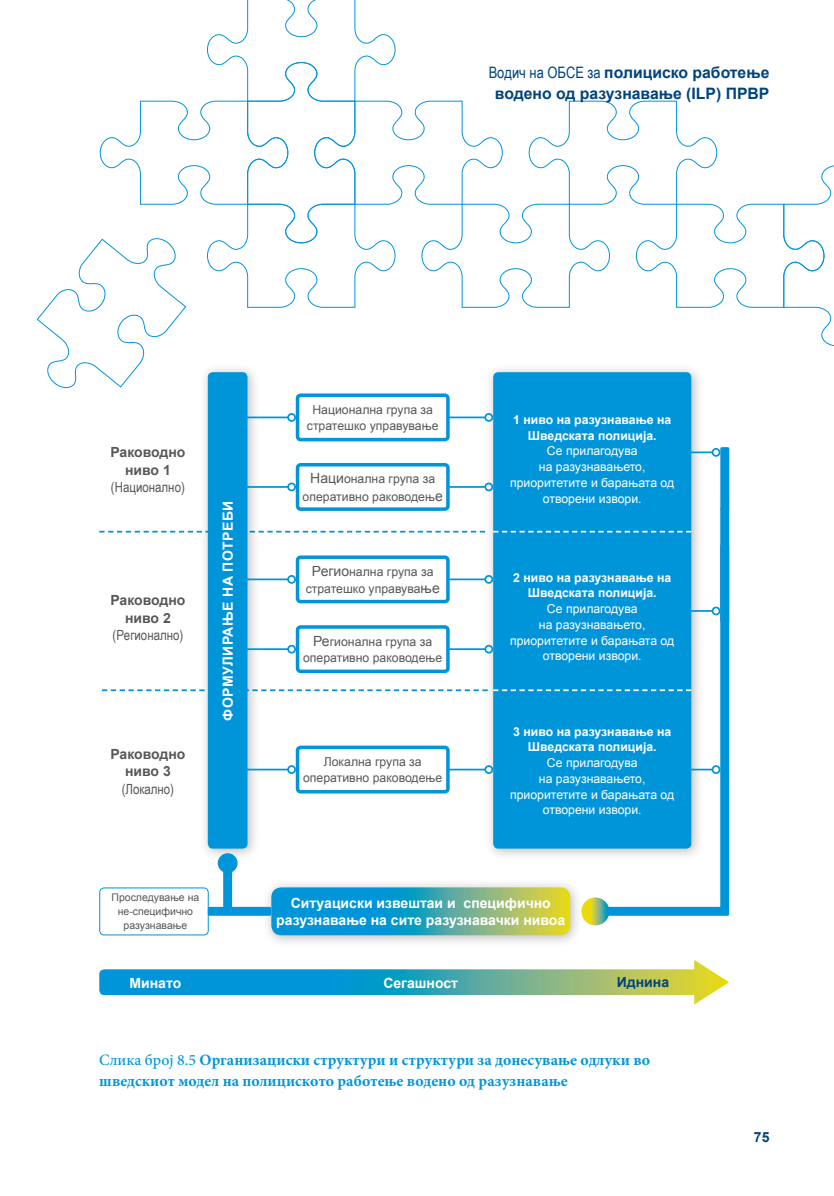
<style>
.page{position:relative;width:834px;height:1196px;background:#fff}
.page>*{position:absolute;margin:0;border:0;box-sizing:border-box;transform-origin:0 0}
.t1{font:700 15.75px/21px "Minion Pro";color:#0095d9}
.t2{font:700 15.75px/21px "Arial";color:#01437c;text-align:center}
.t3{font:700 14px/17.5px "Arial";color:#fff;text-align:center}
.t4{font:700 14px/17.5px "Arial";color:#57585a;text-align:center}
.t5{font:14px "Arial Narrow";color:#57585a}
.t6{font:700 14px "Arial";letter-spacing:.035em;color:#fff}
.t7{font:700 14px "Arial";color:#01437c}
.t8{font:12.25px/15.8px "Arial";color:#fff;text-align:center}
.t9{font:12.25px/15.8px "Arial";color:#57585a;text-align:center}
.t10{font:700 12.25px/15.8px "Arial";color:#fff;text-align:center}
.t11{font:10.5px/14px "Arial";color:#57585a;text-align:center}
.s1{font-family:"Arial Narrow";font-weight:400}
.s2{font-size:14px}
.s3{font-weight:500}
</style>
<div class="page">
<svg style="left:36px;top:0;width:797px;height:389px"></svg>
<svg style="left:99px;top:531px;width:385px;height:1px"></svg>
<svg style="left:102px;top:689px;width:382px;height:2px"></svg>
<div style="left:199px;top:363px;width:61px;height:498px;background:#231f20;opacity:.3"></div>
<div style="left:208px;top:372px;width:39px;height:476px;background:#0095d9;border-radius:5px"></div>
<div style="left:484px;top:363px;width:219px;height:498px;background:#231f20;opacity:.3"></div>
<div style="left:493px;top:372px;width:198px;height:476px;background:#0095d9;border-radius:5px"></div>
<div style="left:262px;top:878px;width:320px;height:70px;background:#231f20;opacity:.3"></div>
<svg style="left:271px;top:887px;width:299px;height:48px;background:#4aa9a6"></svg>
<svg style="left:99px;top:960px;width:630px;height:44px"></svg>
<div style="left:99px;top:887px;width:110px;height:48px;border:1px solid #0095d9;border-radius:5px"></div>
<div style="left:208px;top:906px;width:63px;height:9px;background:#0095d9;border-radius:2px"></div>
<div style="left:720px;top:447px;width:9px;height:63px;background:#0095d9;border-radius:2px"></div>
<div style="left:720px;top:507px;width:9px;height:115px;background:#0095d9;border-radius:2px"></div>
<svg style="left:218px;top:853px;width:19px;height:54px"></svg>
<svg style="left:493px;top:531px;width:198px;height:1px"></svg>
<svg style="left:493px;top:689px;width:88px;height:2px"></svg>
<div style="left:296px;top:463px;width:153px;height:48px;border:4px solid #0095d9;border-radius:3px"></div>
<hr style="left:242px;top:486px;width:46px;height:2px;background:#0095d9">
<div style="left:287px;top:482px;width:9px;height:9px;border:2px solid #0095d9;border-radius:50%"></div>
<hr style="left:448px;top:486px;width:37px;height:2px;background:#0095d9">
<div style="left:484px;top:482px;width:9px;height:9px;border:2px solid #0095d9;border-radius:50%"></div>
<div style="left:296px;top:625px;width:153px;height:48px;border:4px solid #0095d9;border-radius:3px"></div>
<hr style="left:242px;top:648px;width:46px;height:2px;background:#0095d9">
<div style="left:287px;top:645px;width:9px;height:8px;border:2px solid #0095d9;border-radius:50%"></div>
<hr style="left:448px;top:648px;width:37px;height:2px;background:#0095d9">
<div style="left:484px;top:645px;width:9px;height:8px;border:2px solid #0095d9;border-radius:50%"></div>
<div style="left:296px;top:745px;width:153px;height:48px;border:4px solid #0095d9;border-radius:3px"></div>
<hr style="left:242px;top:768px;width:46px;height:2px;background:#0095d9">
<div style="left:287px;top:765px;width:9px;height:9px;border:2px solid #0095d9;border-radius:50%"></div>
<hr style="left:448px;top:768px;width:37px;height:2px;background:#0095d9">
<div style="left:484px;top:765px;width:9px;height:9px;border:2px solid #0095d9;border-radius:50%"></div>
<div style="left:296px;top:393px;width:153px;height:48px;border:4px solid #0095d9;border-radius:3px"></div>
<hr style="left:242px;top:416px;width:46px;height:2px;background:#0095d9">
<div style="left:287px;top:413px;width:9px;height:9px;border:2px solid #0095d9;border-radius:50%"></div>
<hr style="left:448px;top:416px;width:37px;height:2px;background:#0095d9">
<div style="left:484px;top:413px;width:9px;height:9px;border:2px solid #0095d9;border-radius:50%"></div>
<div style="left:296px;top:555px;width:153px;height:48px;border:4px solid #0095d9;border-radius:3px"></div>
<hr style="left:242px;top:578px;width:46px;height:2px;background:#0095d9">
<div style="left:287px;top:575px;width:9px;height:9px;border:2px solid #0095d9;border-radius:50%"></div>
<hr style="left:448px;top:578px;width:37px;height:2px;background:#0095d9">
<div style="left:484px;top:575px;width:9px;height:9px;border:2px solid #0095d9;border-radius:50%"></div>
<hr style="left:688px;top:451px;width:24px;height:2px;background:#0095d9">
<div style="left:711px;top:448px;width:9px;height:9px;border:2px solid #0095d9;border-radius:50%"></div>
<svg style="left:581px;top:544px;width:148px;height:381px"></svg>
<p class="t2" style="left:488px;top:62px;width:282px"><span class="s1">Водич на ОБСЕ за</span> полициско работење водено од разузнавање (ILP) ПРВР</p>
<p class="t4" style="left:110px;top:443px;width:77px">Раководно ниво 1</p>
<p class="t5" style="left:111px;top:477px;width:75px">(Национално)</p>
<p class="t4" style="left:110px;top:591px;width:77px">Раководно ниво 2</p>
<p class="t5" style="left:112px;top:625px;width:72px">(Регионално)</p>
<p class="t4" style="left:110px;top:745px;width:77px">Раководно ниво 3</p>
<p class="t5" style="left:122px;top:778px;width:54px">(Локално)</p>
<p class="t6" style="left:218px;top:720px;width:221px;rotate:-90deg">ФОРМУЛИРАЊЕ НА ПОТРЕБИ</p>
<p class="t11" style="left:111px;top:890px;width:89px">Проследување на не-специфично разузнавање</p>
<p class="t9" style="left:307px;top:402px;width:133px">Национална група за стратешко управување</p>
<p class="t9" style="left:302px;top:470px;width:142px;line-height:17.5px"><span class="s2">Наци</span>онална група за оперативно раководењ<span class="s2">е</span></p>
<p class="t9" style="left:305px;top:563px;width:136px;line-height:17.5px"><span class="s2">Регио</span>нална група за стратешко управува<span class="s2">ње</span></p>
<p class="t9" style="left:303px;top:634px;width:141px"><span class="s2">Ре</span>гионална група за оперативно раководење</p>
<p class="t9" style="left:303px;top:754px;width:141px">Локална група за оперативно раководење</p>
<p class="t10" style="left:513px;top:412px;width:159px">1 ниво на разузнавање на<br>Шведската полиција.</p>
<p class="t8" style="left:510px;top:443px;width:166px">Се прилагодува<br>на разузнавањето, приоритетите и барањата од отворени извори.</p>
<p class="t10" style="left:513px;top:569px;width:159px">2 ниво на разузнавање на<br>Шведската полиција.</p>
<p class="t8" style="left:510px;top:601px;width:166px">Се прилагодува<br>на разузнавањето, приоритетите и барањата од отворени извори.</p>
<p class="t10" style="left:513px;top:723px;width:159px">3 ниво на разузнавање на<br>Шведската полиција.</p>
<p class="t8" style="left:510px;top:755px;width:166px">Се прилагодува<br>на разузнавањето, приоритетите и барањата од отворени извори.</p>
<p class="t3" style="left:276px;top:894px;width:290px">Ситуациски извештаи и специфично разузнавање на сите разузнавачки нивоа</p>
<p class="t3" style="left:129px;top:974px;width:53px">Минато</p>
<p class="t3" style="left:383px;top:974px;width:76px">Сегашност</p>
<p class="t7" style="left:616px;top:972px;width:54px">Иднина</p>
<p class="t1" style="left:99px;top:1049px;width:552px"><span class="s3">Слика број 8.5</span> Организациски структури и структури за донесување одлуки во шведскиот модел на полициското работење водено од разузнавање</p>
<p class="t7" style="left:753px;top:1126px;width:17px">75</p>
</div>
